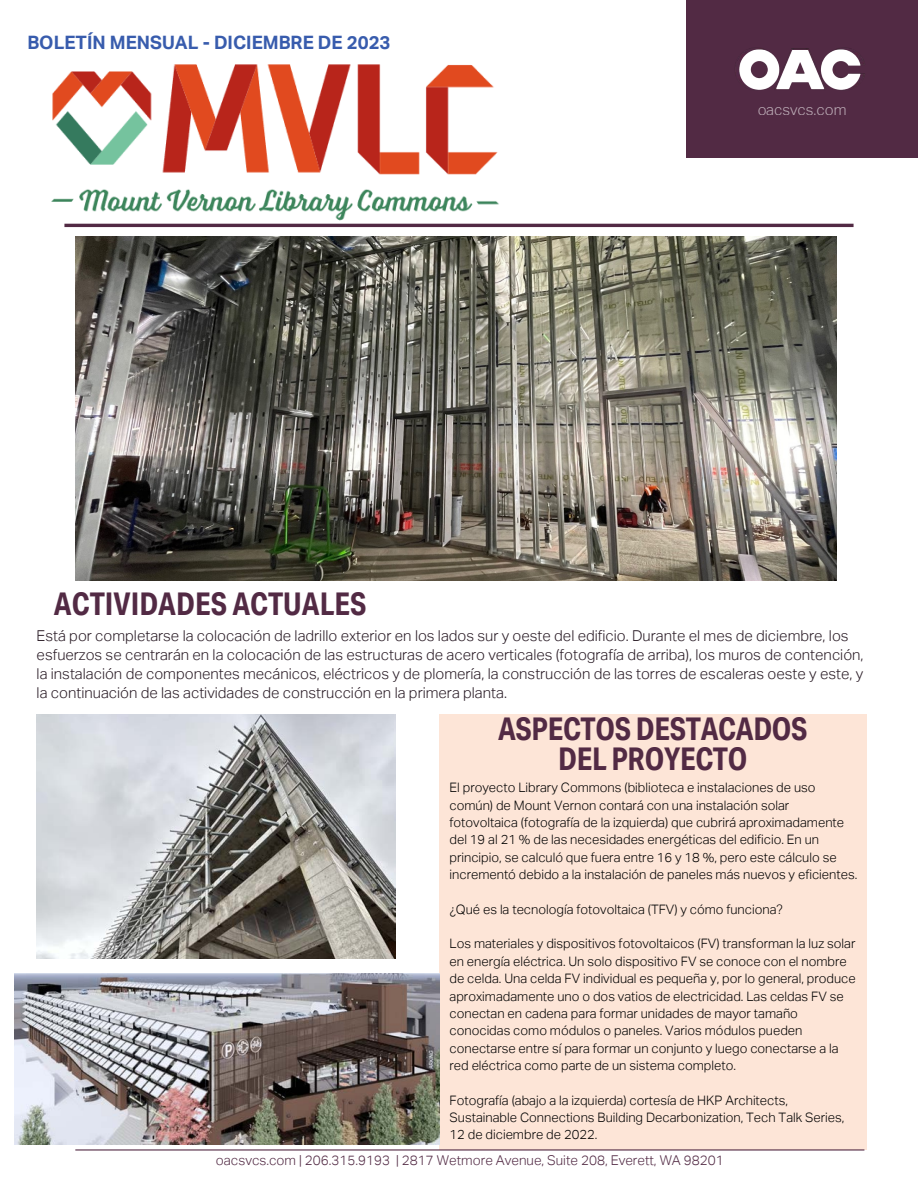
<style>
.page{position:relative;width:918px;height:1188px;background:#fff}
.page>*{position:absolute;margin:0;border:0;box-sizing:border-box;transform-origin:0 0}
.t1{font:700 31.35px "Aktiv Grotesk Cd";letter-spacing:-.01em;color:#522a44}
.t2{font:700 18.45px "Aktiv Grotesk";color:#385cad}
.t3{font:300 15px/19px "Aktiv Grotesk";color:#291b25}
.t4{font:300 15px "Aktiv Grotesk";color:#fff}
.t5{font:300 13.5px "Aktiv Grotesk";color:#522a44}
.t6{font:300 13.05px/17.4px "Aktiv Grotesk";color:#000}
</style>
<div class="page">
<div style="left:439px;top:714px;width:428px;height:436px;background:#fde5d7"></div>
<img style="left:51px;top:64px;width:471px;height:160px">
<hr style="left:64px;top:224px;width:790px;height:3px;background:#522a44">
<div style="left:686px;top:0;width:232px;height:157px;background:#522a44"></div>
<hr style="left:75px;top:1149px;width:789px;height:2px;background:#522a44">
<img style="left:739px;top:48px;width:126px;height:42px">
<img style="left:37px;top:714px;width:359px;height:244px">
<img style="left:15px;top:974px;width:424px;height:171px">
<img style="left:75px;top:237px;width:762px;height:343px">
<p class="t2" style="left:27px;top:36px;width:365px">BOLETÍN MENSUAL - DICIEMBRE DE 2023</p>
<p class="t1" style="left:54px;top:593px;width:314px">ACTIVIDADES ACTUALES</p>
<p class="t4" style="left:757px;top:104px;width:91px">oacsvcs.com</p>
<p class="t3" style="left:37px;top:628px;width:828px">Está por completarse la colocación de ladrillo exterior en los lados sur y oeste del edificio. Durante el mes de diciembre, los esfuerzos se centrarán en la colocación de las estructuras de acero verticales (fotografía de arriba), los muros de contención, la instalación de componentes mecánicos, eléctricos y de plomería, la construcción de las torres de escaleras oeste y este, y la continuación de las actividades de construcción en la primera planta.</p>
<p class="t1" style="left:498px;top:717px;width:311px">ASPECTOS DESTACADOS</p>
<p class="t1" style="left:558px;top:748px;width:191px">DEL PROYECTO</p>
<p class="t6" style="left:450px;top:781px;width:409px">El proyecto Library Commons (biblioteca e instalaciones de uso común) de Mount Vernon contará con una instalación solar fotovoltaica (fotografía de la izquierda) que cubrirá aproximadamente del 19 al 21 % de las necesidades energéticas del edificio. En un principio, se calculó que fuera entre 16 y 18 %, pero este cálculo se incrementó debido a la instalación de paneles más nuevos y eficientes.</p>
<p class="t6" style="left:450px;top:902px;width:335px">¿Qué es la tecnología fotovoltaica (TFV) y cómo funciona?</p>
<p class="t6" style="left:450px;top:937px;width:408px">Los materiales y dispositivos fotovoltaicos (FV) transforman la luz solar en energía eléctrica. Un solo dispositivo FV se conoce con el nombre de celda. Una celda FV individual es pequeña y, por lo general, produce aproximadamente uno o dos vatios de electricidad. Las celdas FV se conectan en cadena para formar unidades de mayor tamaño conocidas como módulos o paneles. Varios módulos pueden conectarse entre sí para formar un conjunto y luego conectarse a la red eléctrica como parte de un sistema completo.</p>
<p class="t6" style="left:450px;top:1093px;width:396px">Fotografía (abajo a la izquierda) cortesía de HKP Architects,<br>Sustainable Connections Building Decarbonization, Tech Talk Series,<br>12 de diciembre de 2022.</p>
<p class="t5" style="left:216px;top:1155px;width:510px">oacsvcs.com | 206.315.9193 | 2817 Wetmore Avenue, Suite 208, Everett, WA 98201</p>
</div>
